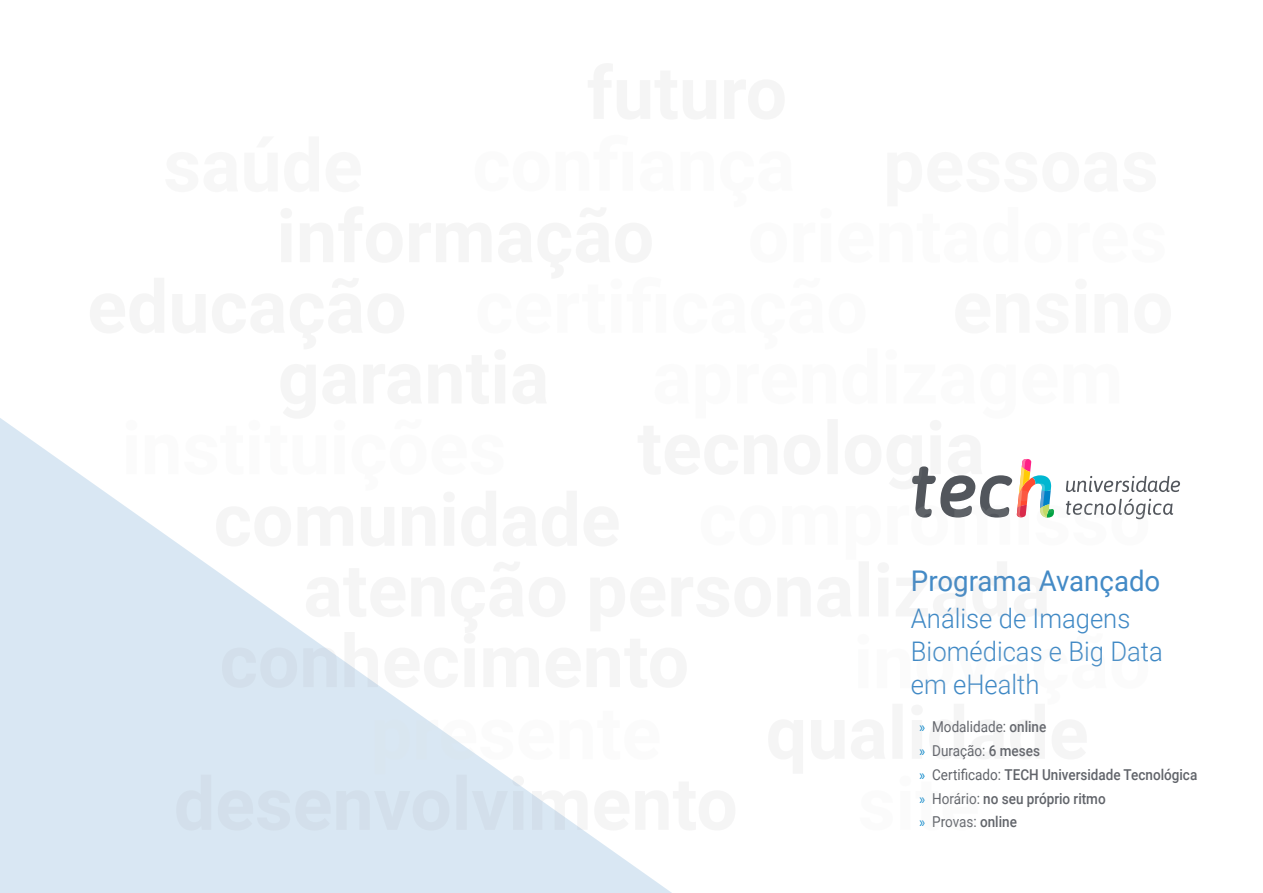
<style>
.page{position:relative;width:1263px;height:893px;background:#fff}
.page>*{position:absolute;margin:0;border:0;box-sizing:border-box;transform-origin:0 0}
.t1{font:28.5px "Roboto";color:#438ac6}
.t2{font:300 27px/33px "Roboto";color:#4089c5;scale:.95 1}
.t3{font:500 15px/23.7px "Roboto";color:#61646a;scale:.9 1}
.s1{font-family:"Myriad Pro";font-weight:400;color:#0083c8}
.s2{font-weight:400}
</style>
<div class="page">
<svg style="left:0;top:418px;width:672px;height:475px;background:#ddeaf4"></svg>
<svg style="left:306px;top:561px;width:366px;height:71px"></svg>
<svg style="left:222px;top:632px;width:450px;height:56px"></svg>
<svg style="left:176px;top:711px;width:496px;height:119px"></svg>
<svg style="left:90px;top:418px;width:1090px;height:142px"></svg>
<h1 class="t1" style="left:911px;top:560px;width:251px">Programa Avançado</h1>
<h2 class="t2" style="left:911px;top:601px;width:267px">Análise de Imagens<br>Biomédicas e Big Data em eHealth</h2>
<p class="t3" style="left:919px;top:715px;width:310px"><span class="s1">»</span> <span class="s2">Modalidade:</span> online<br><span class="s1">»</span> <span class="s2">Duração:</span> 6 meses<br><span class="s1">»</span> <span class="s2">Certificado:</span> TECH Universidade Tecnológica <span class="s1">»</span> <span class="s2">Horário:</span> no seu próprio ritmo<br><span class="s1">»</span> <span class="s2">Provas:</span> online</p>
</div>
